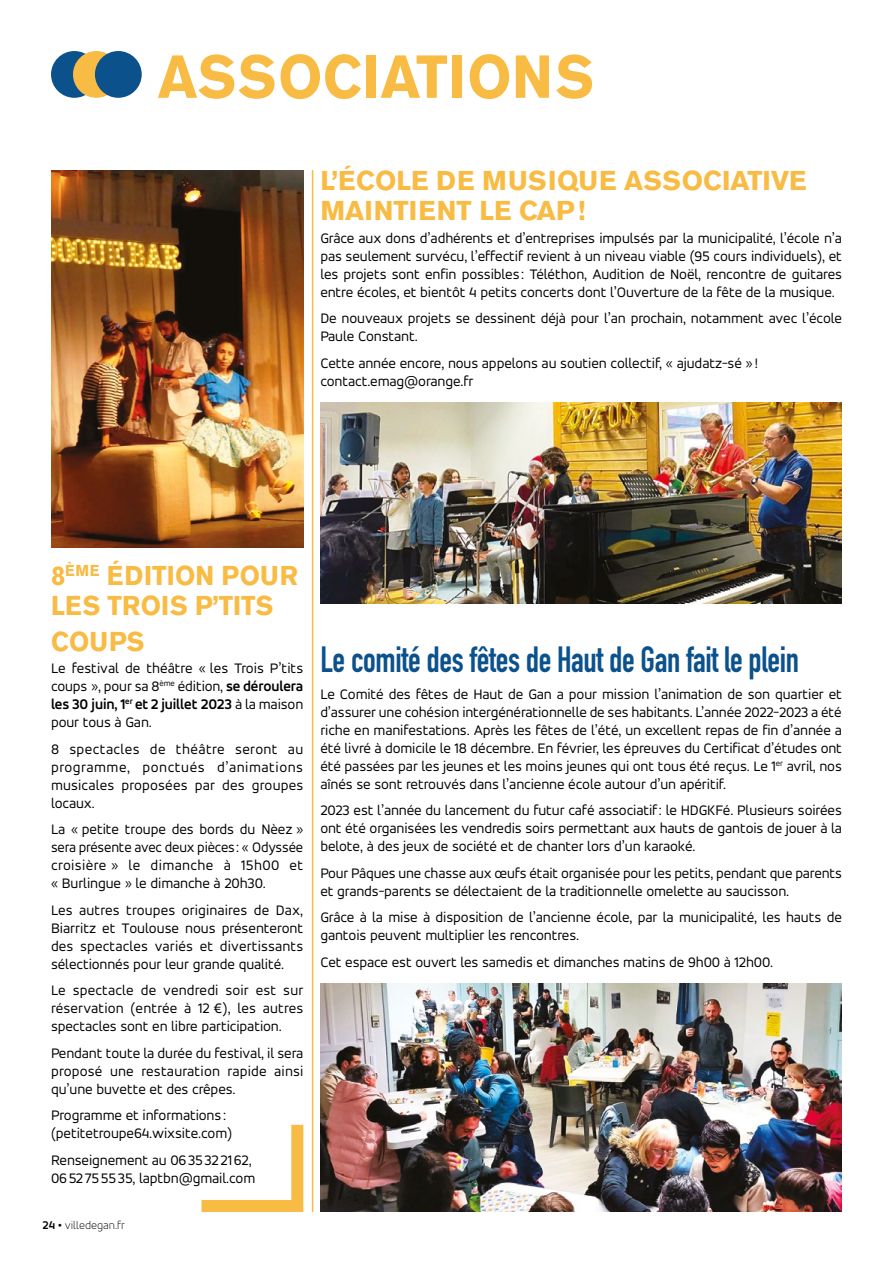
<style>
.page{position:relative;width:893px;height:1263px;background:#fff}
.page>*{position:absolute;margin:0;border:0;box-sizing:border-box;transform-origin:0 0}
.t1{font:700 60px "Akzidenz Grotesk Pro";letter-spacing:.01em;color:#f8bb43;scale:.93 1}
.t2{font:700 36px "DIN Condensed";letter-spacing:-.01em;color:#0b518c;scale:.95 1}
.t3{font:700 27px/30px "Akzidenz Grotesk Pro";color:#f8bb43}
.t4{font:700 27px/30px "Akzidenz Grotesk Pro";color:#f8bb43;scale:.95 1}
.t5{font:15px/18px "Accord Alternate";letter-spacing:-.01em;color:#000;text-align:justify}
.t6{font:200 12px "Accord Alternate";color:#000}
.s1{font-weight:700}
</style>
<div class="page">
<img style="left:320px;top:983px;width:522px;height:229px">
<div style="left:51px;top:51px;width:47px;height:47px;background:#0b518c;border-radius:50%"></div>
<div style="left:73px;top:51px;width:47px;height:47px;background:#f8bb43;border-radius:50%"></div>
<div style="left:95px;top:51px;width:47px;height:47px;background:#0b518c;border-radius:50%"></div>
<img style="left:320px;top:403px;width:522px;height:201px">
<hr style="left:312px;top:170px;width:1px;height:1042px;background:#f8bb43">
<svg style="left:201px;top:1124px;width:103px;height:88px"></svg>
<img style="left:51px;top:170px;width:252px;height:378px">
<h1 class="t1" style="left:158px;top:38px;width:470px">ASSOCIATIONS</h1>
<h3 class="t3" style="left:320px;top:166px;width:487px">L’ÉCOLE DE MUSIQUE ASSOCIATIVE<br>MAINTIENT LE CAP!</h3>
<p class="t5" style="left:320px;top:228px;width:523px">Grâce aux dons d’adhérents et d’entreprises impulsés par la municipalité, l’école n’a pas seulement survécu, l’effectif revient à un niveau viable (95 cours individuels), et les projets sont enfin possibles: Téléthon, Audition de Noël, rencontre de guitares entre écoles, et bientôt 4 petits concerts dont l’Ouverture de la fête de la musique.</p>
<p class="t5" style="left:320px;top:309px;width:523px">De nouveaux projets se dessinent déjà pour l’an prochain, notamment avec l’école<br>Paule Constant.</p>
<p class="t5" style="left:320px;top:353px;width:439px">Cette année encore, nous appelons au soutien collectif, « ajudatz-sé »! contact.emag@orange.fr</p>
<h3 class="t4" style="left:51px;top:560px;width:261px">8<sup>ÈME</sup> ÉDITION POUR<br>LES TROIS P’TITS</h3>
<h3 class="t4" style="left:51px;top:626px;width:100px">COUPS</h3>
<p class="t5" style="left:51px;top:659px;width:254px">Le festival de théâtre « les Trois P’tits coups », pour sa 8<sup>ème</sup> édition, <span class="s1">se déroulera les 30 juin, 1</span><sup>er</sup> <span class="s1">et 2 juillet 2023</span> à la maison pour tous à Gan.</p>
<p class="t5" style="left:51px;top:739px;width:254px">8 spectacles de théâtre seront au programme, ponctués d’animations musicales proposées par des groupes locaux.</p>
<p class="t5" style="left:51px;top:820px;width:254px">La « petite troupe des bords du Nèez » sera présente avec deux pièces: « Odyssée croisière » le dimanche à 15h00 et « Burlingue » le dimanche à 20h30.</p>
<p class="t5" style="left:51px;top:900px;width:254px">Les autres troupes originaires de Dax, Biarritz et Toulouse nous présenteront des spectacles variés et divertissants sélectionnés pour leur grande qualité.</p>
<p class="t5" style="left:51px;top:981px;width:254px">Le spectacle de vendredi soir est sur réservation (entrée à 12 €), les autres spectacles sont en libre participation.</p>
<p class="t5" style="left:51px;top:1043px;width:254px">Pendant toute la durée du festival, il sera proposé une restauration rapide ainsi qu’une buvette et des crêpes.</p>
<p class="t5" style="left:51px;top:1106px;width:183px">Programme et informations: (petitetroupe64.wixsite.com)</p>
<p class="t5" style="left:51px;top:1150px;width:206px">Renseignement au 0635322162,<br>0652755535, laptbn@gmail.com</p>
<p class="t6" style="left:43px;top:1218px;width:84px"><span class="s1">24 •</span> villedegan.fr</p>
<h2 class="t2" style="left:320px;top:635px;width:506px">Le comité des fêtes de Haut de Gan fait le plein</h2>
<p class="t5" style="left:320px;top:684px;width:523px">Le Comité des fêtes de Haut de Gan a pour mission l’animation de son quartier et d’assurer une cohésion intergénérationnelle de ses habitants. L’année 2022-2023 a été riche en manifestations. Après les fêtes de l’été, un excellent repas de fin d’année a été livré à domicile le 18 décembre. En février, les épreuves du Certificat d’études ont été passées par les jeunes et les moins jeunes qui ont tous été reçus. Le 1<sup>er</sup> avril, nos aînés se sont retrouvés dans l’ancienne école autour d’un apéritif.</p>
<p class="t5" style="left:320px;top:801px;width:523px">2023 est l’année du lancement du futur café associatif: le HDGKFé. Plusieurs soirées ont été organisées les vendredis soirs permettant aux hauts de gantois de jouer à la belote, à des jeux de société et de chanter lors d’un karaoké.</p>
<p class="t5" style="left:320px;top:863px;width:523px">Pour Pâques une chasse aux œufs était organisée pour les petits, pendant que parents et grands-parents se délectaient de la traditionnelle omelette au saucisson.</p>
<p class="t5" style="left:320px;top:908px;width:523px">Grâce à la mise à disposition de l’ancienne école, par la municipalité, les hauts de gantois peuvent multiplier les rencontres.</p>
<p class="t5" style="left:320px;top:952px;width:454px">Cet espace est ouvert les samedis et dimanches matins de 9h00 à 12h00.</p>
</div>
